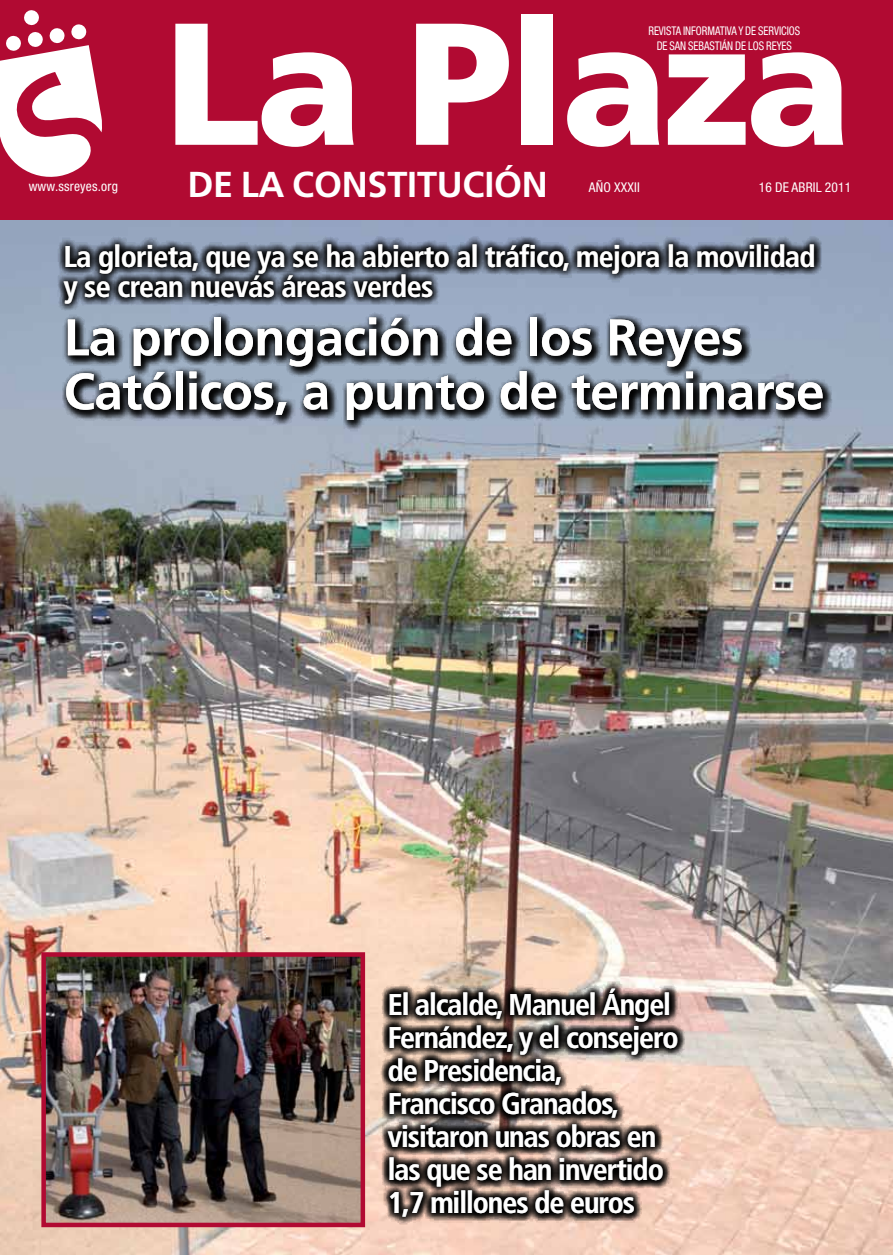
<style>
.page{position:relative;width:893px;height:1255px;background:#fff}
.page>*{position:absolute;margin:0;border:0;box-sizing:border-box;transform-origin:0 0}
.t1{font:900 173.4px "Frutiger LT Std";letter-spacing:-.025em;color:#fff}
.t2{font:700 51px/54px "Frutiger LT";letter-spacing:-.01em;color:#fff}
.t3{font:700 36px "Frutiger LT";letter-spacing:-.005em;color:#fff}
.t4{font:700 condensed 30px/33px "Frutiger LT";letter-spacing:-.035em;color:#fff}
.t5{font:condensed 13.5px "Helvetica Neue LT Std";letter-spacing:.015em;color:#fff}
.t6{font:condensed 12px/15px "Helvetica Neue LT Std";letter-spacing:-.005em;color:#fff;text-align:center;scale:.9 1}
</style>
<div class="page">
<img style="left:0;top:219px;width:893px;height:1035px">
<div style="left:0;top:0;width:893px;height:219px;background:#b10a32"></div>
<svg style="left:0;top:10px;width:102px;height:167px"></svg>
<img style="left:46px;top:957px;width:314px;height:265px">
<div style="left:41px;top:952px;width:324px;height:275px;border:4px solid #b10a32"></div>
<svg style="left:380px;top:981px;width:305px;height:243px;background:#5f524c"></svg>
<div style="left:61px;top:312px;width:772px;height:119px;background:#000;opacity:.75"></div>
<svg style="left:56px;top:236px;width:766px;height:75px;background:#596271"></svg>
<p class="t5" style="left:29px;top:179px;width:91px">WWW.SSREYES.ORG</p>
<h1 class="t1" style="left:164px;top:-21px;width:689px">La Plaza</h1>
<p class="t6" style="left:648px;top:23px;width:170px">REVISTA INFORMATIVA Y DE SERVICIOS<br>DE SAN SEBASTIÁN DE LOS REYES</p>
<p class="t3" style="left:187px;top:163px;width:362px">de la constitución</p>
<p class="t5" style="left:589px;top:179px;width:43px">AÑO XXXII</p>
<p class="t5" style="left:759px;top:179px;width:40px">16 DE ABRIL</p>
<p class="t5" style="left:825px;top:179px;width:28px">2011</p>
<p class="t4" style="left:64px;top:241px;width:753px;line-height:30px">La glorieta, que ya se ha abierto al tráfico, mejora la movilidad y se crean nuevás áreas verdes</p>
<h2 class="t2" style="left:64px;top:311px;width:762px">La prolongación de los Reyes<br>Católicos, a punto de terminarse</h2>
<p class="t4" style="left:388px;top:988px;width:292px">El alcalde, Manuel Ángel<br>Fernández, y el consejero de Presidencia,<br>Francisco Granados, visitaron unas obras en las que se han invertido<br>1,7 millones de euros</p>
</div>
